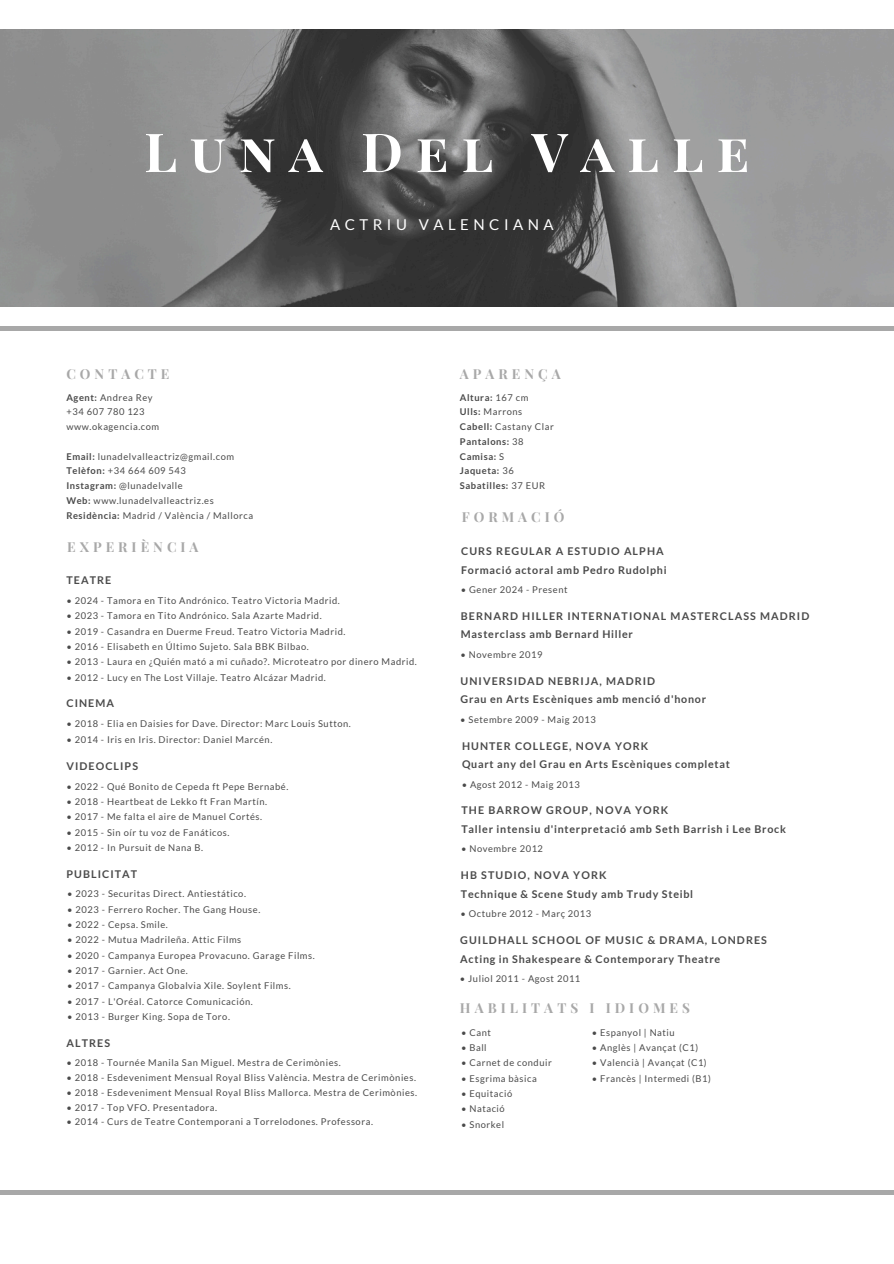
<style>
.page{position:relative;width:894px;height:1264px;background:#fff}
.page>*{position:absolute;margin:0;border:0;box-sizing:border-box;transform-origin:0 0}
.t1{font:700 53.85px "Playfair Display SC";letter-spacing:.24em;color:#fff}
.t2{font:15px "Lato";letter-spacing:.3em;color:#fff}
.t3{font:700 13.5px "Playfair Display SC";letter-spacing:.3em;color:#a8a8a8}
.t4{font:700 10.65px "Lato";letter-spacing:.07em;color:#4a4a4a}
.t5{font:700 10.65px "Lato";letter-spacing:.1em;color:#4a4a4a}
.t6{font:9.3px "Lato";letter-spacing:.06em;color:#4a4a4a}
.t7{font:700 9.3px "Lato";letter-spacing:.06em;color:#4a4a4a}
.s1{font-weight:700}
.s2{font-weight:400}
</style>
<div class="page">
<img style="left:0;top:29px;width:893px;height:277px">
<div style="left:0;top:326px;width:893px;height:5px;background:#a8a8a8"></div>
<div style="left:0;top:1189px;width:893px;height:5px;background:#a8a8a8"></div>
<p class="t1" style="left:144px;top:114px;width:606px">Luna Del Valle</p>
<h4 class="t3" style="left:66px;top:364px;width:105px">CONTACTE</h4>
<p class="t6" style="left:66px;top:391px;width:88px"><span class="s1">Agent:</span> Andrea Rey</p>
<h3 class="t6" style="left:66px;top:406px;width:80px">+34 607 780 123</h3>
<h4 class="t6" style="left:66px;top:421px;width:94px">www.okagencia.com</h4>
<h5 class="t6" style="left:66px;top:450px;width:169px"><span class="s1">Email:</span> lunadelvalleactriz@gmail.com</h5>
<p class="t6" style="left:66px;top:465px;width:121px"><span class="s1">Telèfon:</span> +34 664 609 543</p>
<h4 class="t6" style="left:66px;top:480px;width:118px"><span class="s1">Instagram:</span> @lunadelvalle</h4>
<h5 class="t6" style="left:66px;top:495px;width:149px"><span class="s1">Web:</span> www.lunadelvalleactriz.es</h5>
<p class="t6" style="left:66px;top:509px;width:188px"><span class="s1">Residència:</span> Madrid / València / Mallorca</p>
<p class="t3" style="left:67px;top:537px;width:133px">EXPERIÈNCIA</p>
<p class="t4" style="left:66px;top:573px;width:46px">TEATRE</p>
<h1 class="t2" style="left:330px;top:215px;width:225px">ACTRIU VALENCIANA</h1>
<p class="t3" style="left:460px;top:364px;width:102px">APARENÇA</p>
<h5 class="t7" style="left:460px;top:391px;width:70px">Altura: <span class="s2">167 cm</span></h5>
<p class="t6" style="left:460px;top:406px;width:64px"><span class="s1">Ulls:</span> Marrons</p>
<h4 class="t6" style="left:460px;top:421px;width:95px"><span class="s1">Cabell:</span> Castany Clar</h4>
<h5 class="t7" style="left:460px;top:435px;width:65px">Pantalons: <span class="s2">38</span></h5>
<p class="t7" style="left:460px;top:450px;width:46px">Camisa: <span class="s2">S</span></p>
<h4 class="t7" style="left:460px;top:465px;width:55px">Jaqueta: <span class="s2">36</span></h4>
<h5 class="t7" style="left:460px;top:480px;width:87px">Sabatilles: <span class="s2">37 EUR</span></h5>
<h3 class="t3" style="left:461px;top:508px;width:104px">FORMACIÓ</h3>
<p class="t5" style="left:461px;top:544px;width:204px">CURS REGULAR A ESTUDIO ALPHA</p>
<p class="t4" style="left:461px;top:563px;width:207px">Formació actoral amb Pedro Rudolphi</p>
<p class="t6" style="left:460px;top:584px;width:108px">• Gener 2024 - Present</p>
<p class="t6" style="left:66px;top:595px;width:275px">• 2024 - Tamora en Tito Andrónico. Teatro Victoria Madrid.</p>
<p class="t6" style="left:66px;top:610px;width:257px">• 2023 - Tamora en Tito Andrónico. Sala Azarte Madrid.</p>
<p class="t6" style="left:66px;top:625px;width:280px">• 2019 - Casandra en Duerme Freud. Teatro Victoria Madrid.</p>
<p class="t6" style="left:66px;top:641px;width:244px">• 2016 - Elisabeth en Último Sujeto. Sala BBK Bilbao.</p>
<p class="t6" style="left:66px;top:656px;width:352px">• 2013 - Laura en ¿Quién mató a mi cuñado?. Microteatro por dinero Madrid.</p>
<p class="t6" style="left:66px;top:671px;width:261px">• 2012 - Lucy en The Lost Villaje. Teatro Alcázar Madrid.</p>
<p class="t4" style="left:66px;top:697px;width:49px">CINEMA</p>
<p class="t6" style="left:66px;top:718px;width:286px">• 2018 - Elia en Daisies for Dave. Director: Marc Louis Sutton.</p>
<p class="t6" style="left:66px;top:733px;width:207px">• 2014 - Iris en Iris. Director: Daniel Marcén.</p>
<p class="t6" style="left:66px;top:780px;width:223px">• 2022 - Qué Bonito de Cepeda ft Pepe Bernabé.</p>
<p class="t6" style="left:66px;top:795px;width:202px">• 2018 - Heartbeat de Lekko ft Fran Martín.</p>
<p class="t6" style="left:66px;top:811px;width:197px">• 2017 - Me falta el aire de Manuel Cortés.</p>
<p class="t6" style="left:66px;top:826px;width:164px">• 2015 - Sin oír tu voz de Fanáticos.</p>
<p class="t6" style="left:66px;top:841px;width:138px">• 2012 - In Pursuit de Nana B.</p>
<p class="t5" style="left:66px;top:759px;width:73px">VIDEOCLIPS</p>
<p class="t5" style="left:66px;top:867px;width:72px">PUBLICITAT</p>
<p class="t6" style="left:67px;top:888px;width:180px">• 2023 - Securitas Direct. Antiestático.</p>
<p class="t6" style="left:67px;top:903px;width:194px">• 2023 - Ferrero Rocher. The Gang House.</p>
<h3 class="t6" style="left:67px;top:918px;width:102px">• 2022 - Cepsa. Smile.</h3>
<p class="t6" style="left:67px;top:934px;width:175px">• 2022 - Mutua Madrileña. Attic Films</p>
<p class="t6" style="left:67px;top:949px;width:249px">• 2020 - Campanya Europea Provacuno. Garage Films.</p>
<p class="t6" style="left:67px;top:964px;width:122px">• 2017 - Garnier. Act One.</p>
<p class="t6" style="left:67px;top:980px;width:225px">• 2017 - Campanya Globalvia Xile. Soylent Films.</p>
<p class="t6" style="left:67px;top:995px;width:187px">• 2017 - L'Oréal. Catorce Comunicación.</p>
<p class="t6" style="left:67px;top:1010px;width:164px">• 2013 - Burger King. Sopa de Toro.</p>
<h4 class="t4" style="left:66px;top:1036px;width:45px">ALTRES</h4>
<p class="t6" style="left:66px;top:1057px;width:276px">• 2018 - Tournée Manila San Miguel. Mestra de Cerimònies.</p>
<h4 class="t6" style="left:66px;top:1071px;width:351px">• 2018 - Esdeveniment Mensual Royal Bliss València. Mestra de Cerimònies.</h4>
<p class="t6" style="left:66px;top:1086px;width:352px">• 2018 - Esdeveniment Mensual Royal Bliss Mallorca. Mestra de Cerimònies.</p>
<p class="t6" style="left:66px;top:1101px;width:152px">• 2017 - Top VFO. Presentadora.</p>
<p class="t6" style="left:66px;top:1116px;width:308px">• 2014 - Curs de Teatre Contemporani a Torrelodones. Professora.</p>
<p class="t5" style="left:461px;top:609px;width:350px">BERNARD HILLER INTERNATIONAL MASTERCLASS MADRID</p>
<p class="t4" style="left:461px;top:628px;width:173px">Masterclass amb Bernard Hiller</p>
<p class="t6" style="left:460px;top:648px;width:83px">• Novembre 2019</p>
<h4 class="t5" style="left:460px;top:674px;width:196px">UNIVERSIDAD NEBRIJA, MADRID</h4>
<p class="t4" style="left:460px;top:692px;width:247px">Grau en Arts Escèniques amb menció d'honor</p>
<p class="t6" style="left:460px;top:713px;width:137px">• Setembre 2009 - Maig 2013</p>
<p class="t5" style="left:462px;top:739px;width:188px">HUNTER COLLEGE, NOVA YORK</p>
<p class="t4" style="left:462px;top:757px;width:269px">Quart any del Grau en Arts Escèniques completat</p>
<p class="t6" style="left:461px;top:778px;width:120px">• Agost 2012 - Maig 2013</p>
<p class="t5" style="left:461px;top:803px;width:208px">THE BARROW GROUP, NOVA YORK</p>
<h3 class="t4" style="left:461px;top:822px;width:326px">Taller intensiu d'interpretació amb Seth Barrish i Lee Brock</h3>
<p class="t6" style="left:461px;top:843px;width:83px">• Novembre 2012</p>
<h4 class="t5" style="left:461px;top:868px;width:147px">HB STUDIO, NOVA YORK</h4>
<h4 class="t4" style="left:461px;top:887px;width:234px">Technique &amp; Scene Study amb Trudy Steibl</h4>
<p class="t6" style="left:460px;top:908px;width:132px">• Octubre 2012 - Març 2013</p>
<p class="t5" style="left:460px;top:933px;width:308px">GUILDHALL SCHOOL OF MUSIC &amp; DRAMA, LONDRES</p>
<p class="t4" style="left:460px;top:952px;width:261px">Acting in Shakespeare &amp; Contemporary Theatre</p>
<p class="t6" style="left:460px;top:973px;width:122px">• Juliol 2011 - Agost 2011</p>
<h2 class="t3" style="left:460px;top:998px;width:231px">HABILITATS I IDIOMES</h2>
<h5 class="t6" style="left:461px;top:1026px;width:31px">• Cant</h5>
<p class="t6" style="left:461px;top:1041px;width:27px">• Ball</p>
<h3 class="t6" style="left:461px;top:1057px;width:92px">• Carnet de conduir</h3>
<p class="t6" style="left:461px;top:1072px;width:77px">• Esgrima bàsica</p>
<p class="t6" style="left:461px;top:1087px;width:53px">• Equitació</p>
<p class="t6" style="left:461px;top:1103px;width:45px">• Natació</p>
<p class="t6" style="left:461px;top:1118px;width:44px">• Snorkel</p>
<h4 class="t6" style="left:591px;top:1026px;width:84px">• Espanyol | Natiu</h4>
<h5 class="t6" style="left:591px;top:1041px;width:108px">• Anglès | Avançat (C1)</h5>
<p class="t6" style="left:591px;top:1057px;width:116px">• Valencià | Avançat (C1)</p>
<h4 class="t6" style="left:591px;top:1072px;width:120px">• Francès | Intermedi (B1)</h4>
</div>
